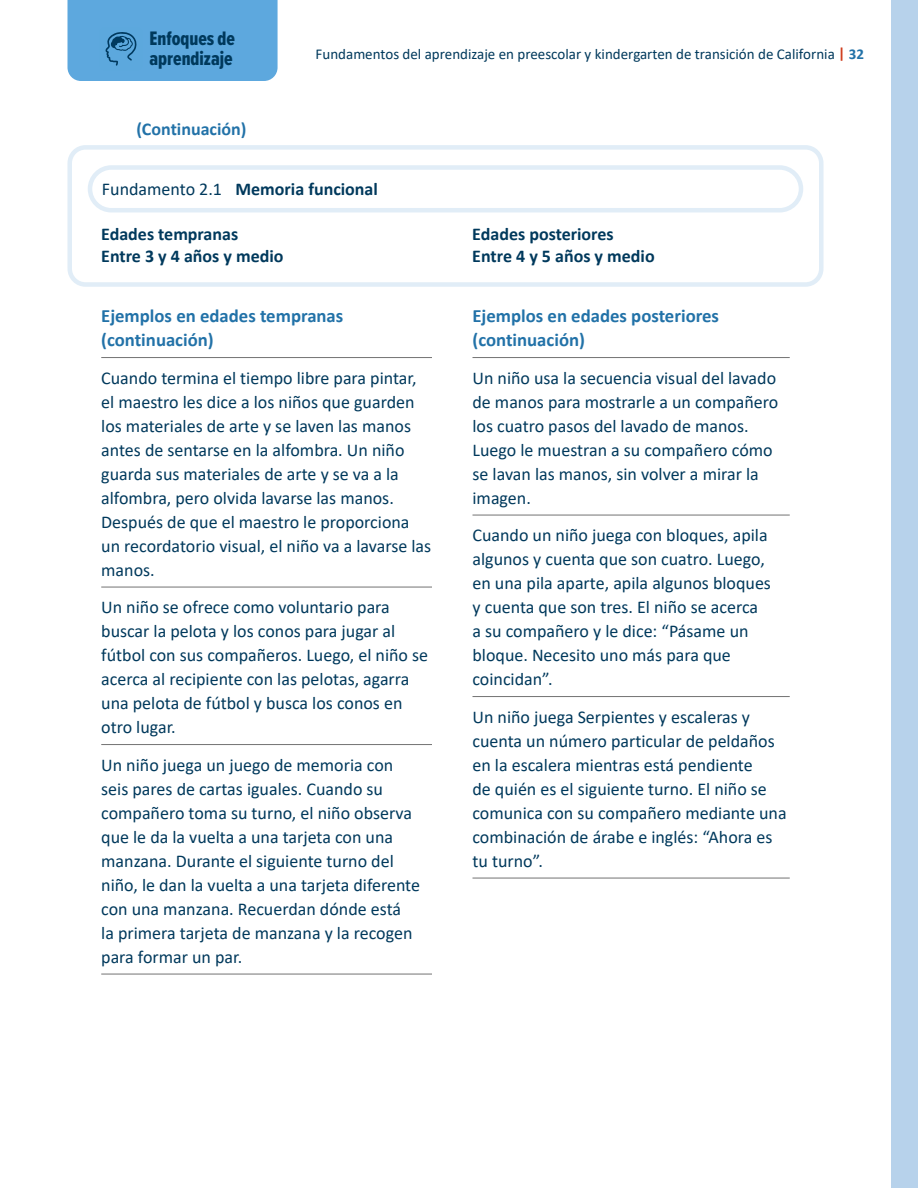
<style>
.page{position:relative;width:918px;height:1188px;background:#fff}
.page>*{position:absolute;margin:0;border:0;box-sizing:border-box;transform-origin:0 0}
.t1{font:20.25px/20.2px "Proxima Nova Ex Cn Extrabld";color:#00395c}
.t2{font:700 18.75px/24px "Calibri";color:#2272a8}
.t3{font:18px/24px "Calibri";color:#00395c}
.t4{font:700 18px/22.5px "Calibri";color:#00395c}
.t5{font:700 18px "Calibri";color:#2272a8}
.t6{font:15px "Calibri";color:#00395c}
.s1{font-weight:700;color:#cf3d1d}
.s2{font-weight:700;color:#2272a8}
.s3{font-weight:400}
</style>
<div class="page">
<div style="left:68px;top:0;width:210px;height:81px;background:#5da8de"></div>
<div style="left:891px;top:0;width:27px;height:1188px;background:#b7d2eb"></div>
<div style="left:68px;top:145px;width:756px;height:142px;border:4px solid #e1edf7;border-radius:16px"></div>
<div style="left:88px;top:165px;width:715px;height:47px;border:4px solid #e1edf7;border-radius:21px"></div>
<hr style="left:101px;top:357px;width:331px;height:1px;background:#737373">
<hr style="left:101px;top:587px;width:331px;height:1px;background:#737373">
<hr style="left:101px;top:744px;width:331px;height:1px;background:#737373">
<hr style="left:101px;top:974px;width:331px;height:1px;background:#737373">
<hr style="left:472px;top:357px;width:318px;height:1px;background:#737373">
<hr style="left:472px;top:515px;width:318px;height:1px;background:#737373">
<hr style="left:472px;top:696px;width:318px;height:1px;background:#737373">
<hr style="left:472px;top:878px;width:318px;height:1px;background:#737373">
<p class="t1" style="left:150px;top:28px;width:87px">Enfoques de aprendizaje</p>
<p class="t5" style="left:136px;top:116px;width:112px">(Continuación)</p>
<p class="t6" style="left:316px;top:43px;width:550px">Fundamentos del aprendizaje en preescolar y kindergarten de transición de California <span class="s1">|</span> <span class="s2">32</span></p>
<p class="t4" style="left:102px;top:177px;width:278px"><span class="s3">Fundamento 2.1</span> Memoria funcional</p>
<p class="t4" style="left:101px;top:222px;width:184px">Edades tempranas<br>Entre 3 y 4 años y medio</p>
<p class="t4" style="left:472px;top:222px;width:184px">Edades posteriores<br>Entre 4 y 5 años y medio</p>
<p class="t2" style="left:101px;top:304px;width:244px">Ejemplos en edades tempranas (continuación)</p>
<p class="t3" style="left:101px;top:365px;width:332px">Cuando termina el tiempo libre para pintar, el maestro les dice a los niños que guarden los materiales de arte y se laven las manos antes de sentarse en la alfombra. Un niño guarda sus materiales de arte y se va a la alfombra, pero olvida lavarse las manos.<br>Después de que el maestro le proporciona un recordatorio visual, el niño va a lavarse las manos.</p>
<p class="t3" style="left:101px;top:595px;width:328px">Un niño se ofrece como voluntario para buscar la pelota y los conos para jugar al fútbol con sus compañeros. Luego, el niño se acerca al recipiente con las pelotas, agarra una pelota de fútbol y busca los conos en otro lugar.</p>
<p class="t3" style="left:101px;top:752px;width:320px">Un niño juega un juego de memoria con seis pares de cartas iguales. Cuando su compañero toma su turno, el niño observa que le da la vuelta a una tarjeta con una manzana. Durante el siguiente turno del niño, le dan la vuelta a una tarjeta diferente con una manzana. Recuerdan dónde está<br>la primera tarjeta de manzana y la recogen para formar un par.</p>
<p class="t2" style="left:472px;top:304px;width:248px">Ejemplos en edades posteriores (continuación)</p>
<p class="t3" style="left:472px;top:365px;width:307px">Un niño usa la secuencia visual del lavado de manos para mostrarle a un compañero los cuatro pasos del lavado de manos.<br>Luego le muestran a su compañero cómo se lavan las manos, sin volver a mirar la imagen.</p>
<p class="t3" style="left:472px;top:523px;width:300px">Cuando un niño juega con bloques, apila algunos y cuenta que son cuatro. Luego, en una pila aparte, apila algunos bloques y cuenta que son tres. El niño se acerca a su compañero y le dice: “Pásame un bloque. Necesito uno más para que coincidan”.</p>
<p class="t3" style="left:472px;top:704px;width:316px">Un niño juega Serpientes y escaleras y cuenta un número particular de peldaños en la escalera mientras está pendiente<br>de quién es el siguiente turno. El niño se comunica con su compañero mediante una combinación de árabe e inglés: “Ahora es tu turno”.</p>
</div>
